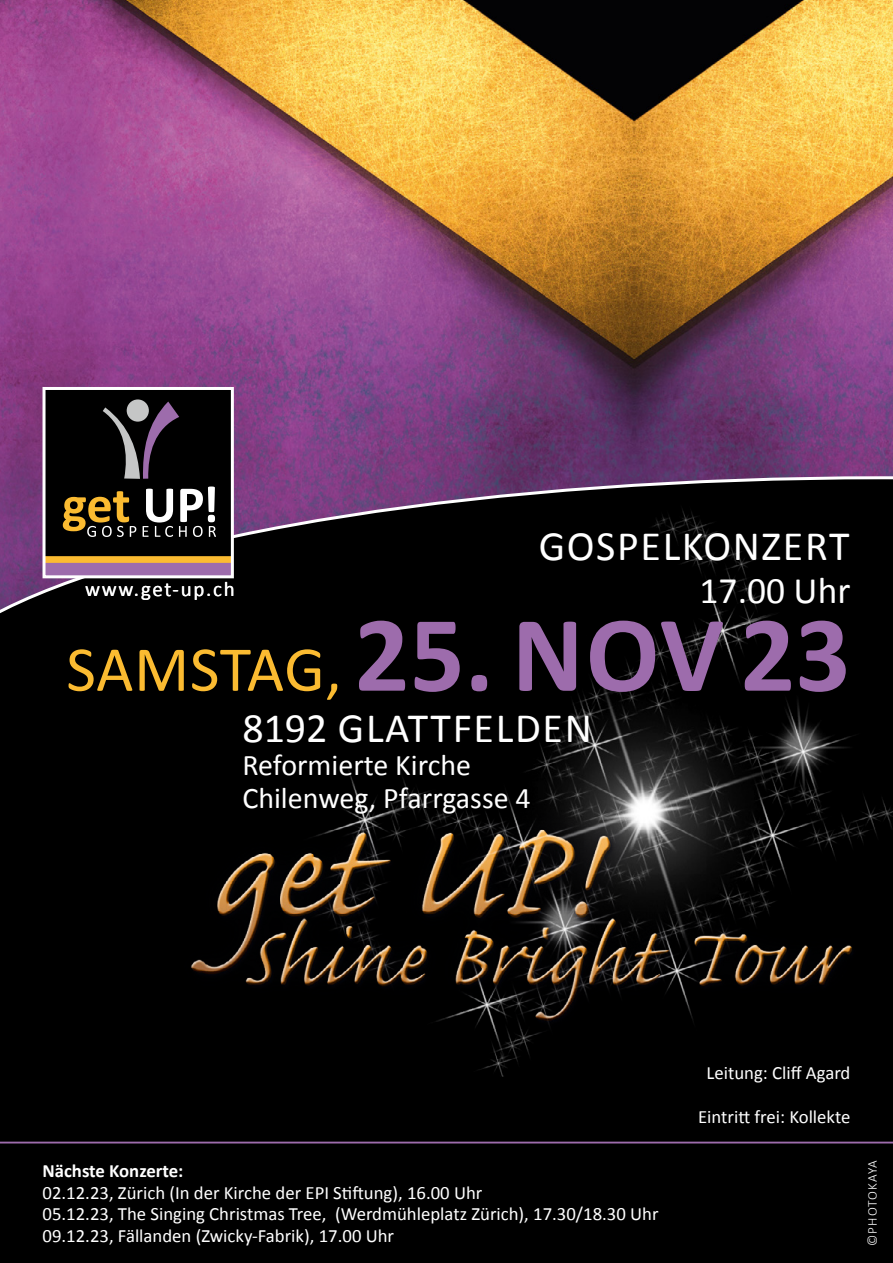
<style>
.page{position:relative;width:893px;height:1263px;background:#fff}
.page>*{position:absolute;margin:0;border:0;box-sizing:border-box;transform-origin:0 0}
.t1{font:64.5px "Calibri";letter-spacing:.005em;color:#fbbb31}
.t2{font:42px "Calibri";letter-spacing:.04em;color:#fff}
.t3{font:37.5px "Calibri";color:#fff}
.t4{font:30px/33px "Calibri";color:#fff}
.t5{font:21px "Calibri";letter-spacing:.08em;color:#fff}
.t6{font:18.75px/21.6px "Calibri";color:#fff}
.t7{font:700 18.75px "Calibri";color:#fff}
.t8{font:300 13.5px "Calibri";letter-spacing:.065em;color:#fff}
.s1{font-weight:700;font-size:108.9px;color:#9d6cac}
</style>
<div class="page">
<img style="left:0;top:0;width:893px;height:475px">
<div style="left:0;top:475px;width:893px;height:788px;background:#000"></div>
<img style="left:0;top:476px;width:893px;height:638px">
<hr style="left:0;top:1142px;width:893px;height:1px;background:#9d6cac">
<div style="left:44px;top:388px;width:188px;height:189px;background:#000"></div>
<div style="left:44px;top:563px;width:188px;height:14px;background:#9d6cac"></div>
<div style="left:44px;top:556px;width:188px;height:7px;background:#fbbb31"></div>
<svg style="left:63px;top:491px;width:73px;height:46px"></svg>
<svg style="left:143px;top:489px;width:30px;height:48px"></svg>
<svg style="left:179px;top:486px;width:37px;height:51px"></svg>
<svg style="left:103px;top:401px;width:76px;height:78px"></svg>
<div style="left:127px;top:399px;width:22px;height:23px;background:#c5c6c6;border-radius:50%"></div>
<div style="left:43px;top:387px;width:191px;height:191px;border:3px solid #fff"></div>
<p class="t5" style="left:85px;top:576px;width:151px">www.get-up.ch</p>
<h2 class="t2" style="left:539px;top:520px;width:312px">GOSPELKONZERT</h2>
<h3 class="t3" style="left:700px;top:567px;width:152px">17.00 Uhr</h3>
<h1 class="t1" style="left:66px;top:628px;width:786px">SAMSTAG, <span class="s1">25. NOV 23</span></h1>
<h2 class="t2" style="left:242px;top:702px;width:351px">8192 GLATTFELDEN</h2>
<h3 class="t4" style="left:242px;top:749px;width:290px">Reformierte Kirche<br>Chilenweg, Pfarrgasse 4</h3>
<p class="t7" style="left:43px;top:1159px;width:142px">Nächste Konzerte:</p>
<p class="t6" style="left:43px;top:1181px;width:618px">02.12.23, Zürich (In der Kirche der EPI Stiftung), 16.00 Uhr<br>05.12.23, The Singing Christmas Tree, (Werdmühleplatz Zürich), 17.30/18.30 Uhr<br>09.12.23, Fällanden (Zwicky-Fabrik), 17.00 Uhr</p>
<p class="t6" style="left:707px;top:1062px;width:145px">Leitung: Cliff Agard</p>
<p class="t6" style="left:698px;top:1106px;width:154px">Eintritt frei: Kollekte</p>
<p class="t8" style="left:864px;top:1246px;width:87px;rotate:-90deg">©PHOTOKAYA</p>
</div>
